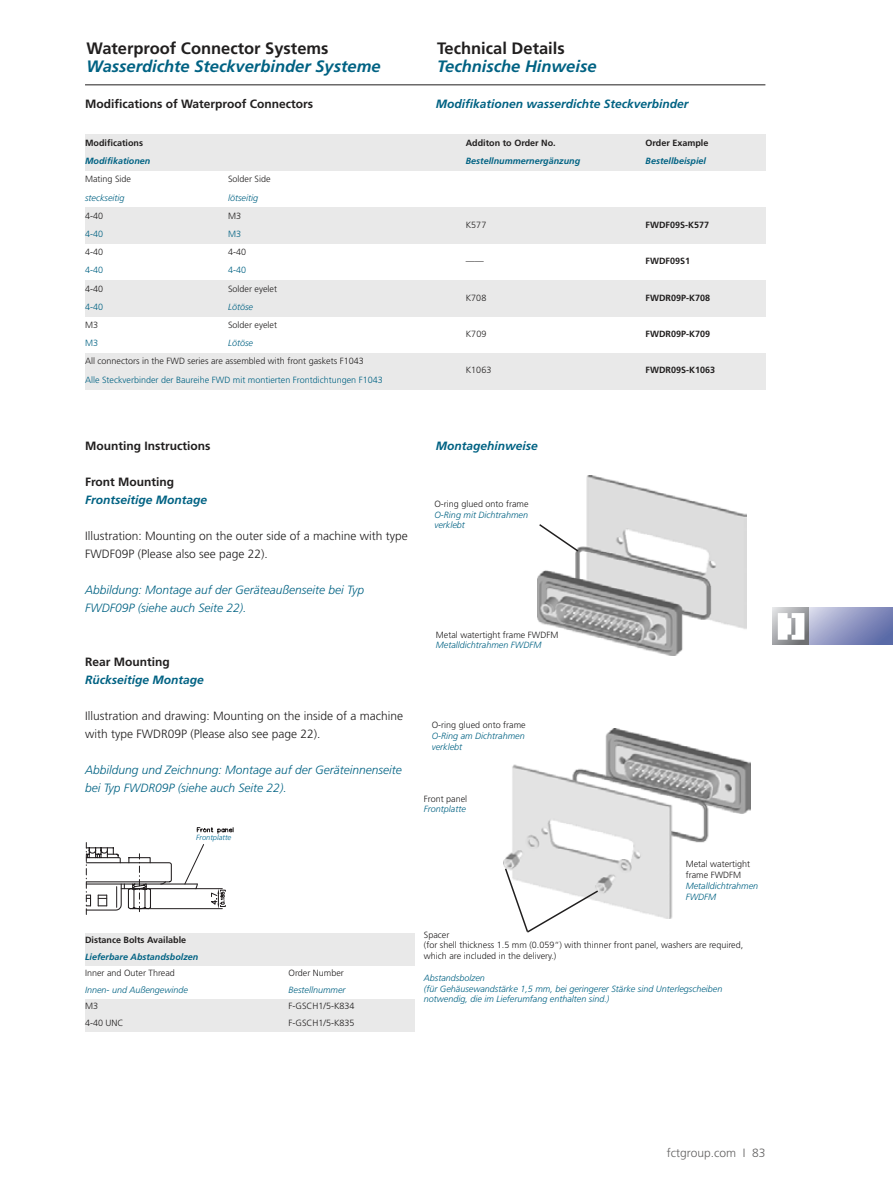
<style>
.page{position:relative;width:893px;height:1191px;background:#fff}
.page>*{position:absolute;margin:0;border:0;box-sizing:border-box;transform-origin:0 0}
.t1{font:italic 700 16.5px "Frutiger LT Std";color:#006283}
.t2{font:700 16.5px "Frutiger LT Std";color:#211f1f}
.t3{font:300 12px/18px "Frutiger LT Std";color:#211f1f}
.t4{font:italic 300 12px/18px "Frutiger LT Std";color:#006283}
.t5{font:italic 700 12px "Frutiger LT Std";color:#006283}
.t6{font:700 12px "Frutiger LT Std";color:#211f1f}
.t7{font:300 12px "Frutiger LT Std";color:#636262}
.t8{font:300 9px/10.8px "Frutiger LT Std";color:#211f1f}
.t9{font:italic 300 9px/10.8px "Frutiger LT Std";color:#006283}
.t10{font:700 9px "Frutiger LT Std";color:#211f1f}
.t11{font:300 9px "Frutiger LT Std";color:#006283}
.t12{font:italic 700 9px "Frutiger";color:#006283}
.t13{font:italic 300 9px "Frutiger";color:#006283}
.t14{font:italic 300 7.5px "Frutiger LT Std";color:#006991}
</style>
<div class="page">
<hr style="left:85px;top:85px;width:680px;height:1px;background:#211f1f">
<svg style="left:773px;top:608px;width:37px;height:36px"></svg>
<svg style="left:778px;top:613px;width:26px;height:26px"></svg>
<svg style="left:810px;top:608px;width:83px;height:36px;background:#8f97c2"></svg>
<div style="left:85px;top:135px;width:143px;height:18px;background:#e9e9e9"></div>
<div style="left:228px;top:135px;width:238px;height:18px;background:#e9e9e9"></div>
<div style="left:466px;top:135px;width:180px;height:18px;background:#e9e9e9"></div>
<div style="left:646px;top:135px;width:119px;height:18px;background:#e9e9e9"></div>
<div style="left:85px;top:153px;width:143px;height:18px;background:#e9e9e9"></div>
<div style="left:228px;top:153px;width:238px;height:18px;background:#e9e9e9"></div>
<div style="left:466px;top:153px;width:180px;height:18px;background:#e9e9e9"></div>
<div style="left:646px;top:153px;width:119px;height:18px;background:#e9e9e9"></div>
<div style="left:85px;top:207px;width:143px;height:19px;background:#e9e9e9"></div>
<div style="left:228px;top:207px;width:238px;height:19px;background:#e9e9e9"></div>
<div style="left:466px;top:207px;width:180px;height:37px;background:#e9e9e9"></div>
<div style="left:646px;top:207px;width:119px;height:37px;background:#e9e9e9"></div>
<div style="left:85px;top:226px;width:143px;height:18px;background:#e9e9e9"></div>
<div style="left:228px;top:226px;width:238px;height:18px;background:#e9e9e9"></div>
<div style="left:85px;top:280px;width:143px;height:18px;background:#e9e9e9"></div>
<div style="left:228px;top:280px;width:238px;height:18px;background:#e9e9e9"></div>
<div style="left:466px;top:280px;width:180px;height:37px;background:#e9e9e9"></div>
<div style="left:646px;top:280px;width:119px;height:37px;background:#e9e9e9"></div>
<div style="left:85px;top:298px;width:143px;height:19px;background:#e9e9e9"></div>
<div style="left:228px;top:298px;width:238px;height:19px;background:#e9e9e9"></div>
<div style="left:85px;top:353px;width:381px;height:18px;background:#e9e9e9"></div>
<div style="left:466px;top:353px;width:180px;height:36px;background:#e9e9e9"></div>
<div style="left:646px;top:353px;width:119px;height:36px;background:#e9e9e9"></div>
<div style="left:85px;top:371px;width:381px;height:18px;background:#e9e9e9"></div>
<img style="left:537px;top:475px;width:209px;height:180px">
<svg style="left:538px;top:522px;width:42px;height:31px"></svg>
<img style="left:503px;top:728px;width:248px;height:190px">
<svg style="left:504px;top:867px;width:96px;height:66px"></svg>
<svg style="left:197px;top:827px;width:36px;height:7px"></svg>
<svg style="left:86px;top:842px;width:140px;height:72px"></svg>
<div style="left:85px;top:932px;width:330px;height:17px;background:#e9e9e9"></div>
<div style="left:85px;top:949px;width:330px;height:16px;background:#e9e9e9"></div>
<div style="left:85px;top:998px;width:204px;height:17px;background:#e9e9e9"></div>
<div style="left:289px;top:998px;width:126px;height:17px;background:#e9e9e9"></div>
<div style="left:85px;top:1015px;width:204px;height:16px;background:#e9e9e9"></div>
<div style="left:289px;top:1015px;width:126px;height:16px;background:#e9e9e9"></div>
<h1 class="t2" style="left:86px;top:41px;width:244px">Waterproof Connector Systems</h1>
<h1 class="t1" style="left:86px;top:58px;width:296px">Wasserdichte Steckverbinder Systeme</h1>
<h2 class="t6" style="left:85px;top:99px;width:230px">Modifications of Waterproof Connectors</h2>
<h1 class="t2" style="left:437px;top:41px;width:129px">Technical Details</h1>
<h1 class="t1" style="left:437px;top:58px;width:161px">Technische Hinweise</h1>
<h2 class="t5" style="left:436px;top:97px;width:254px">Modifikationen wasserdichte Steckverbinder</h2>
<p class="t10" style="left:85px;top:139px;width:59px">Modifications</p>
<p class="t10" style="left:466px;top:139px;width:91px">Additon to Order No.</p>
<p class="t10" style="left:646px;top:139px;width:64px">Order Example</p>
<p class="t12" style="left:85px;top:157px;width:67px">Modifikationen</p>
<p class="t12" style="left:466px;top:157px;width:116px">Bestellnummernergänzung</p>
<p class="t12" style="left:646px;top:157px;width:62px">Bestellbeispiel</p>
<p class="t8" style="left:85px;top:174px;width:48px">Mating Side</p>
<p class="t8" style="left:228px;top:174px;width:44px">Solder Side</p>
<p class="t13" style="left:85px;top:193px;width:41px">steckseitig</p>
<p class="t13" style="left:228px;top:193px;width:31px">lötseitig</p>
<p class="t8" style="left:85px;top:211px;width:20px">4-40</p>
<p class="t8" style="left:228px;top:211px;width:15px">M3</p>
<p class="t8" style="left:466px;top:220px;width:22px">K577</p>
<p class="t10" style="left:646px;top:221px;width:65px">FWDF09S-K577</p>
<p class="t11" style="left:85px;top:230px;width:20px">4-40</p>
<p class="t11" style="left:228px;top:230px;width:15px">M3</p>
<p class="t8" style="left:85px;top:247px;width:20px">4-40</p>
<p class="t8" style="left:228px;top:247px;width:20px">4-40</p>
<p class="t8" style="left:466px;top:256px;width:19px">——</p>
<p class="t10" style="left:646px;top:257px;width:46px">FWDF09S1</p>
<p class="t11" style="left:85px;top:266px;width:20px">4-40</p>
<p class="t11" style="left:228px;top:266px;width:20px">4-40</p>
<p class="t8" style="left:85px;top:284px;width:20px">4-40</p>
<p class="t8" style="left:228px;top:284px;width:50px">Solder eyelet</p>
<p class="t8" style="left:466px;top:293px;width:22px">K708</p>
<p class="t10" style="left:646px;top:294px;width:66px">FWDR09P-K708</p>
<p class="t11" style="left:85px;top:303px;width:20px">4-40</p>
<p class="t13" style="left:228px;top:302px;width:26px">Lötöse</p>
<p class="t8" style="left:85px;top:320px;width:15px">M3</p>
<p class="t8" style="left:228px;top:320px;width:50px">Solder eyelet</p>
<p class="t8" style="left:466px;top:329px;width:22px">K709</p>
<p class="t10" style="left:646px;top:330px;width:66px">FWDR09P-K709</p>
<p class="t11" style="left:85px;top:339px;width:15px">M3</p>
<p class="t13" style="left:228px;top:339px;width:26px">Lötöse</p>
<p class="t8" style="left:85px;top:356px;width:280px">All connectors in the FWD series are assembled with front gaskets F1043</p>
<p class="t8" style="left:466px;top:365px;width:27px">K1063</p>
<p class="t10" style="left:646px;top:366px;width:71px">FWDR09S-K1063</p>
<p class="t11" style="left:85px;top:376px;width:299px">Alle Steckverbinder der Baureihe FWD mit montierten Frontdichtungen F1043</p>
<h2 class="t6" style="left:85px;top:441px;width:127px">Mounting Instructions</h2>
<h2 class="t6" style="left:85px;top:477px;width:91px">Front Mounting</h2>
<h2 class="t5" style="left:85px;top:493px;width:124px">Frontseitige Montage</h2>
<h2 class="t3" style="left:85px;top:528px;width:324px">Illustration: Mounting on the outer side of a machine with type<br>FWDF09P (Please also see page 22).</h2>
<h2 class="t4" style="left:85px;top:582px;width:280px">Abbildung: Montage auf der Geräteaußenseite bei Typ<br>FWDF09P (siehe auch Seite 22).</h2>
<h2 class="t6" style="left:85px;top:657px;width:86px">Rear Mounting</h2>
<h2 class="t5" style="left:85px;top:673px;width:120px">Rückseitige Montage</h2>
<h2 class="t3" style="left:85px;top:708px;width:320px">Illustration and drawing: Mounting on the inside of a machine with type FWDR09P (Please also see page 22).</h2>
<h2 class="t4" style="left:85px;top:762px;width:318px">Abbildung und Zeichnung: Montage auf der Geräteinnenseite bei Typ FWDR09P (siehe auch Seite 22).</h2>
<p class="t14" style="left:196px;top:834px;width:36px">Frontplatte</p>
<p class="t10" style="left:85px;top:936px;width:103px">Distance Bolts Available</p>
<p class="t12" style="left:85px;top:953px;width:115px">Lieferbare Abstandsbolzen</p>
<p class="t8" style="left:85px;top:968px;width:91px">Inner and Outer Thread</p>
<p class="t8" style="left:289px;top:968px;width:57px">Order Number</p>
<p class="t13" style="left:85px;top:985px;width:104px">Innen- und Außengewinde</p>
<p class="t13" style="left:289px;top:985px;width:58px">Bestellnummer</p>
<p class="t8" style="left:85px;top:1001px;width:15px">M3</p>
<p class="t8" style="left:289px;top:1001px;width:68px">F-GSCH1/5-K834</p>
<p class="t8" style="left:85px;top:1018px;width:40px">4-40 UNC</p>
<p class="t8" style="left:289px;top:1018px;width:68px">F-GSCH1/5-K835</p>
<h2 class="t5" style="left:436px;top:439px;width:104px">Montagehinweise</h2>
<p class="t8" style="left:434px;top:499px;width:96px">O-ring glued onto frame</p>
<p class="t9" style="left:434px;top:510px;width:95px">O-Ring mit Dichtrahmen verklebt</p>
<p class="t8" style="left:436px;top:629px;width:124px">Metal watertight frame FWDFM</p>
<p class="t9" style="left:436px;top:640px;width:107px">Metalldichtrahmen FWDFM</p>
<p class="t8" style="left:432px;top:720px;width:96px">O-ring glued onto frame</p>
<p class="t9" style="left:432px;top:731px;width:95px">O-Ring am Dichtrahmen verklebt</p>
<p class="t8" style="left:424px;top:793px;width:45px">Front panel</p>
<p class="t9" style="left:424px;top:804px;width:43px">Frontplatte</p>
<p class="t8" style="left:686px;top:859px;width:66px">Metal watertight frame FWDFM</p>
<p class="t9" style="left:686px;top:881px;width:74px">Metalldichtrahmen<br>FWDFM</p>
<p class="t8" style="left:424px;top:929px;width:321px">Spacer<br>(for shell thickness 1.5 mm (0.059“) with thinner front panel, washers are required, which are included in the delivery.)</p>
<p class="t9" style="left:424px;top:973px;width:300px">Abstandsbolzen<br>(für Gehäusewandstärke 1,5 mm, bei geringerer Stärke sind Unterlegscheiben notwendig, die im Lieferumfang enthalten sind.)</p>
<h2 class="t7" style="left:667px;top:1148px;width:100px">fctgroup.com I 83</h2>
</div>
